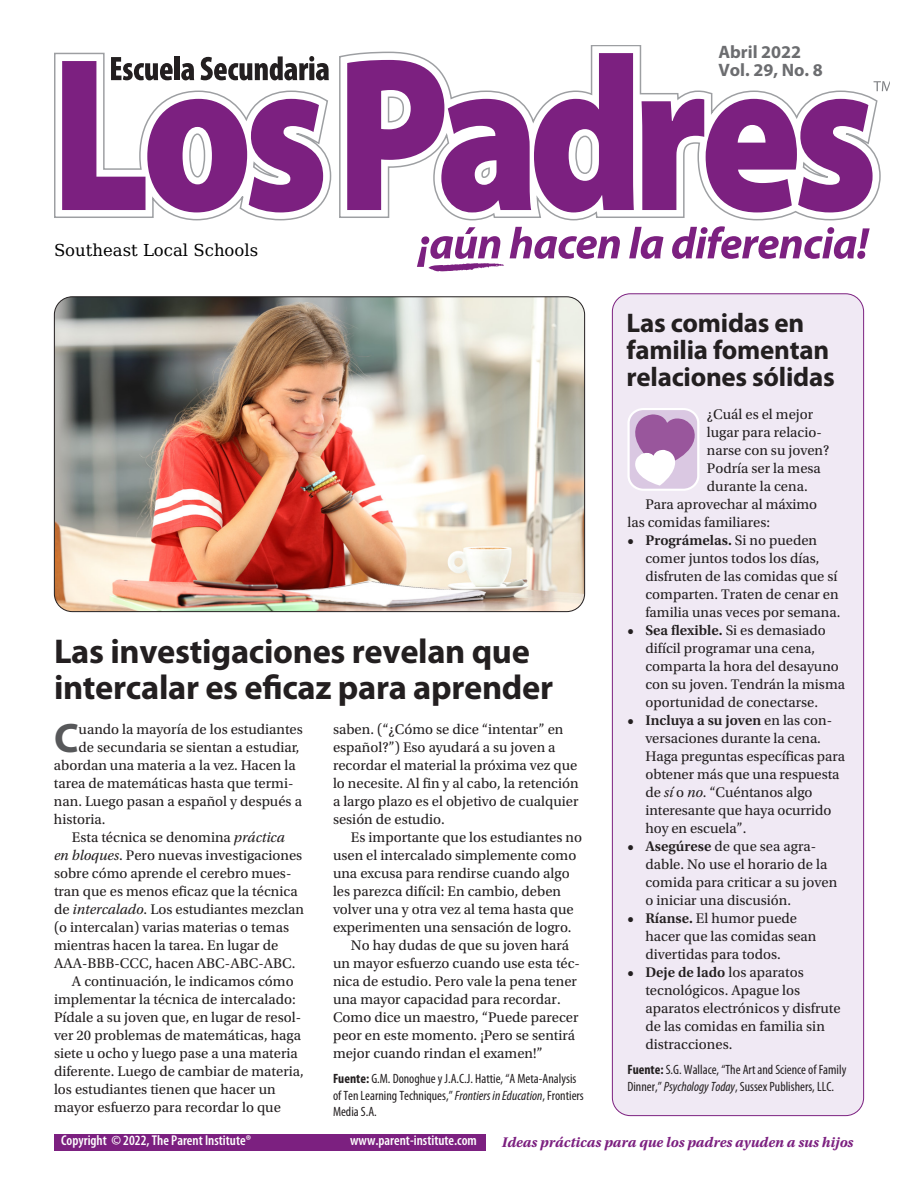
<style>
.page{position:relative;width:918px;height:1188px;background:#fff}
.page>*{position:absolute;margin:0;border:0;box-sizing:border-box;transform-origin:0 0}
.t1{font:700 41.4px "Myriad Pro";color:#57585a}
.t2{font:700 34.5px/36px "Myriad Pro";letter-spacing:-.01em;color:#231f20}
.t3{font:700 27px/27px "Myriad Pro";letter-spacing:-.01em;color:#231f20}
.t4{font:700 18px/18px "Myriad Pro";color:#6c6d70}
.t5{font:16.5px "DejaVu Math Te X Gyre";color:#000}
.t6{font:14.7px/18px "Utopia Std";color:#231f20}
.t7{font:italic 700 14.7px "Utopia Std";color:#7c2080}
.t8{font:600 condensed 14.25px "Myriad Pro";color:#fff}
.t9{font:condensed 13.5px/16.5px "Myriad Pro";color:#231f20}
.s1{font-style:italic}
.s2{font-weight:700}
.s3{font-weight:600}
</style>
<div class="page">
<svg style="left:417px;top:227px;width:87px;height:44px"></svg>
<svg style="left:510px;top:227px;width:110px;height:32px"></svg>
<svg style="left:629px;top:227px;width:35px;height:32px"></svg>
<svg style="left:672px;top:226px;width:198px;height:33px"></svg>
<svg style="left:54px;top:45px;width:827px;height:176px"></svg>
<svg style="left:347px;top:53px;width:287px;height:159px"></svg>
<svg style="left:642px;top:99px;width:231px;height:113px"></svg>
<svg style="left:62px;top:56px;width:267px;height:156px"></svg>
<svg style="left:874px;top:81px;width:16px;height:10px"></svg>
<div style="left:54px;top:1134px;width:431px;height:16px;background:#7c2080"></div>
<div style="left:612px;top:294px;width:252px;height:822px;background:#f0e9f4;border-radius:18px"></div>
<svg style="left:627px;top:408px;width:72px;height:83px;background:#cfb3d3"></svg>
<img style="left:54px;top:298px;width:531px;height:314px">
<p class="t4" style="left:718px;top:42px;width:106px">Abril 2022<br>Vol. 29, No. 8</p>
<p class="t5" style="left:54px;top:243px;width:206px">Southeast Local Schools</p>
<h2 class="t2" style="left:54px;top:633px;width:501px">Las investigaciones revelan que intercalar es eficaz para aprender</h2>
<h1 class="t1" style="left:54px;top:711px;width:26px">C</h1>
<p class="t6" style="left:79px;top:720px;width:226px">uando la mayoría de los estudiantes</p>
<p class="t6" style="left:79px;top:738px;width:222px">de secundaria se sientan a estudiar,</p>
<p class="t6" style="left:54px;top:756px;width:243px">abordan una materia a la vez. Hacen la</p>
<p class="t6" style="left:54px;top:774px;width:241px">tarea de matemáticas hasta que termi-</p>
<p class="t6" style="left:54px;top:792px;width:250px">nan. Luego pasan a español y después a</p>
<p class="t6" style="left:54px;top:810px;width:53px">historia.</p>
<p class="t6" style="left:72px;top:828px;width:214px">Esta técnica se denomina <span class="s1">práctica</span></p>
<p class="t6" style="left:54px;top:846px;width:250px"><span class="s1">en bloques</span>. Pero nuevas investigaciones</p>
<p class="t6" style="left:54px;top:864px;width:239px">sobre cómo aprende el cerebro mues-</p>
<p class="t6" style="left:54px;top:882px;width:245px">tran que es menos eficaz que la técnica</p>
<p class="t6" style="left:54px;top:900px;width:252px">de <span class="s1">intercalado</span>. Los estudiantes mezclan</p>
<p class="t6" style="left:54px;top:918px;width:237px">(o intercalan) varias materias o temas</p>
<p class="t6" style="left:54px;top:936px;width:226px">mientras hacen la tarea. En lugar de</p>
<p class="t6" style="left:54px;top:954px;width:243px">AAA-BBB-CCC, hacen ABC-ABC-ABC.</p>
<p class="t6" style="left:72px;top:972px;width:223px">A continuación, le indicamos cómo</p>
<p class="t6" style="left:54px;top:990px;width:243px">implementar la técnica de intercalado:</p>
<p class="t6" style="left:54px;top:1008px;width:249px">Pídale a su joven que, en lugar de resol-</p>
<p class="t6" style="left:54px;top:1026px;width:249px">ver 20 problemas de matemáticas, haga</p>
<p class="t6" style="left:54px;top:1044px;width:245px">siete u ocho y luego pase a una materia</p>
<p class="t6" style="left:54px;top:1062px;width:251px">diferente. Luego de cambiar de materia,</p>
<p class="t6" style="left:54px;top:1080px;width:223px">los estudiantes tienen que hacer un</p>
<p class="t6" style="left:54px;top:1098px;width:228px">mayor esfuerzo para recordar lo que</p>
<p class="t6" style="left:333px;top:720px;width:247px">saben. (“¿Cómo se dice “intentar” en español?”) Eso ayudará a su joven a recordar el material la próxima vez que lo necesite. Al fin y al cabo, la retención a largo plazo es el objetivo de cualquier sesión de estudio.</p>
<p class="t6" style="left:351px;top:828px;width:233px">Es importante que los estudiantes no</p>
<p class="t6" style="left:333px;top:846px;width:245px">usen el intercalado simplemente como</p>
<p class="t6" style="left:333px;top:864px;width:238px">una excusa para rendirse cuando algo</p>
<p class="t6" style="left:333px;top:882px;width:230px">les parezca difícil: En cambio, deben</p>
<p class="t6" style="left:333px;top:900px;width:242px">volver una y otra vez al tema hasta que</p>
<p class="t6" style="left:333px;top:918px;width:240px">experimenten una sensación de logro.</p>
<p class="t6" style="left:351px;top:936px;width:220px">No hay dudas de que su joven hará</p>
<p class="t6" style="left:333px;top:954px;width:249px">un mayor esfuerzo cuando use esta téc-</p>
<p class="t6" style="left:333px;top:972px;width:246px">nica de estudio. Pero vale la pena tener</p>
<p class="t6" style="left:333px;top:990px;width:229px">una mayor capacidad para recordar.</p>
<p class="t6" style="left:333px;top:1008px;width:247px">Como dice un maestro, “Puede parecer</p>
<p class="t6" style="left:333px;top:1026px;width:244px">peor en este momento. ¡Pero se sentirá</p>
<p class="t6" style="left:333px;top:1044px;width:211px">mejor cuando rindan el examen!”</p>
<p class="t9" style="left:333px;top:1070px;width:252px"><span class="s2">Fuente:</span> G.M. Donoghue y J.A.C.J. Hattie, “A Meta-Analysis of Ten Learning Techniques,” <span class="s1">Frontiers in Education</span>, Frontiers<br>Media S.A.</p>
<h3 class="t3" style="left:627px;top:309px;width:210px">Las comidas en familia fomentan relaciones sólidas</h3>
<p class="t6" style="left:707px;top:405px;width:108px">¿Cuál es el mejor</p>
<p class="t6" style="left:707px;top:423px;width:116px">lugar para relacio-</p>
<p class="t6" style="left:707px;top:441px;width:124px">narse con su joven?</p>
<p class="t6" style="left:707px;top:459px;width:115px">Podría ser la mesa</p>
<p class="t6" style="left:707px;top:477px;width:102px">durante la cena.</p>
<p class="t6" style="left:645px;top:495px;width:173px">Para aprovechar al máximo</p>
<p class="t6" style="left:627px;top:513px;width:144px">las comidas familiares:</p>
<p class="t6" style="left:645px;top:531px;width:197px;text-indent:-18px"><span class="s3">• Prográmelas.</span> Si no pueden comer juntos todos los días, disfruten de las comidas que sí comparten. Traten de cenar en familia unas veces por semana.</p>
<p class="t6" style="left:645px;top:621px;width:201px;text-indent:-18px"><span class="s3">• Sea flexible.</span> Si es demasiado difícil programar una cena, comparta la hora del desayuno con su joven. Tendrán la misma oportunidad de conectarse.</p>
<p class="t6" style="left:645px;top:711px;width:201px;text-indent:-18px"><span class="s3">• Incluya a su joven</span> en las con&shy;versaciones durante la cena.<br>Haga preguntas específicas para obtener más que una respuesta de <span class="s1">sí</span> o <span class="s1">no</span>. “Cuéntanos algo interesante que haya ocurrido hoy en escuela”.</p>
<p class="t6" style="left:645px;top:837px;width:193px;text-indent:-18px"><span class="s3">• Asegúrese</span> de que sea agra&shy;dable. No use el horario de la comida para criticar a su joven o iniciar una discusión.</p>
<p class="t6" style="left:645px;top:909px;width:173px;text-indent:-18px"><span class="s3">• Ríanse.</span> El humor puede hacer que las comidas sean divertidas para todos.</p>
<p class="t6" style="left:645px;top:963px;width:197px;text-indent:-18px"><span class="s3">• Deje de lado</span> los aparatos tecnológicos. Apague los aparatos electrónicos y disfrute de las comidas en familia sin distracciones.</p>
<p class="t9" style="left:627px;top:1061px;width:220px"><span class="s2">Fuente:</span> S.G. Wallace, “The Art and Science of Family<br>Dinner,” <span class="s1">Psychology Today</span>, Sussex Publishers, LLC.</p>
<p class="t8" style="left:61px;top:1132px;width:191px">Copyright © 2022, The Parent Institute®</p>
<p class="t8" style="left:350px;top:1132px;width:128px">www.parent-institute.com</p>
<p class="t7" style="left:502px;top:1134px;width:353px">Ideas prácticas para que los padres ayuden a sus hijos</p>
</div>
